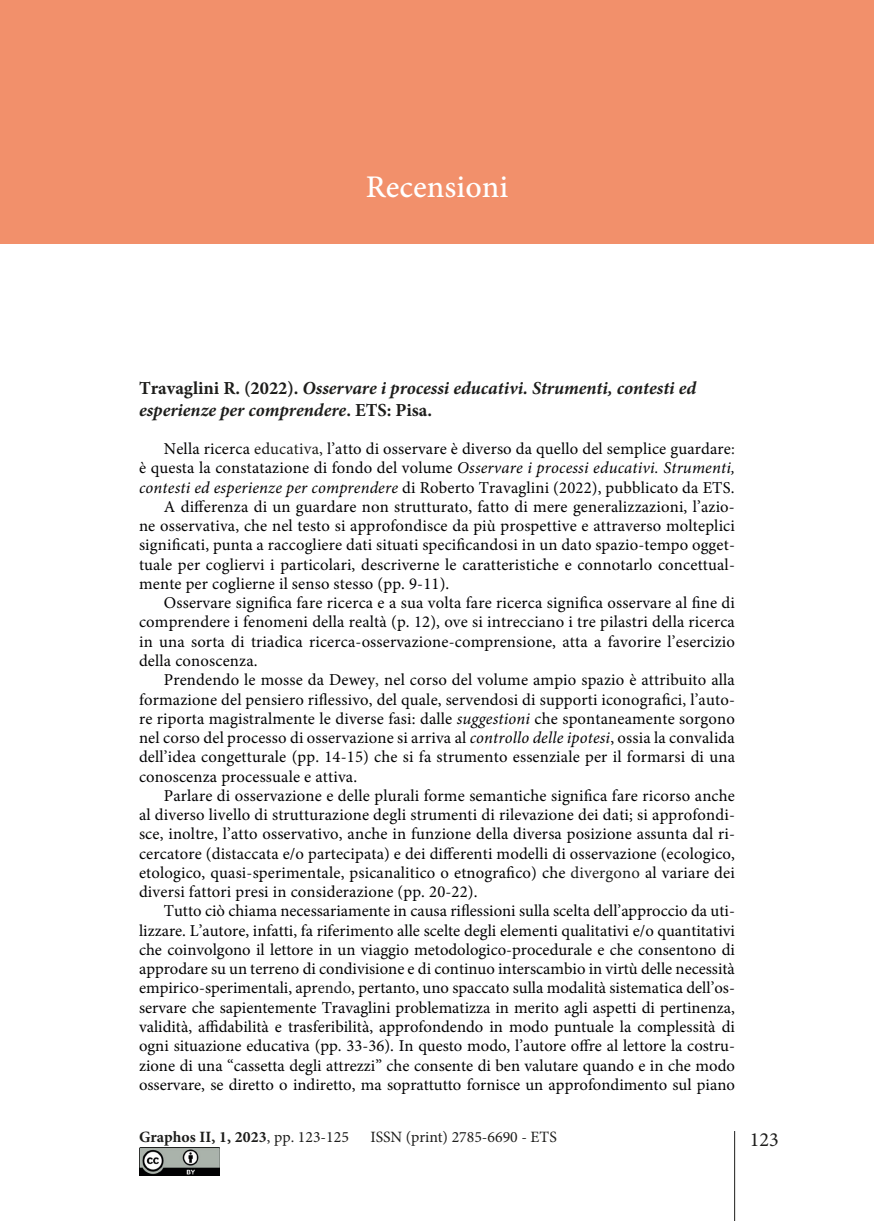
<style>
.page{position:relative;width:874px;height:1221px;background:#fff}
.page>*{position:absolute;margin:0;border:0;box-sizing:border-box;transform-origin:0 0}
.t1{font:31.5px "Minion Pro Medium Capt";color:#fff}
.t2{font:20.12px "Minion Pro";color:#1d1d1b}
.t3{font:italic 700 18.38px/21.5px "Minion Pro";color:#1d1d1b}
.t4{font:16.62px "Minion Pro";letter-spacing:.01em;color:#020203}
.t5{font:700 15.75px "Minion Pro";color:#1d1d1b}
.t6{font:15.75px "Minion Pro";color:#1d1d1b}
.s1{font-style:normal}
.s2{color:#1d1d1b}
.s3{font-style:italic}
.s4{font-weight:400}
</style>
<div class="page">
<hr style="left:733px;top:1130px;width:1px;height:90px;background:#1d1d1b">
<div style="left:0;top:0;width:873px;height:243px;background:#f2906b"></div>
<img style="left:139px;top:1147px;width:80px;height:28px">
<h1 class="t1" style="left:365px;top:168px;width:144px">Recensioni</h1>
<p class="t3" style="left:139px;top:377px;width:558px"><span class="s1">Travaglini R. (2022).</span> Osservare i processi educativi. Strumenti, contesti ed esperienze per comprendere<span class="s1">. ETS: Pisa.</span></p>
<p class="t4" style="left:164px;top:437px;width:572px">Nella ricerca <span class="s2">educativa,</span> l’atto di osservare è diverso da quello del semplice guardare<span class="s2">:</span></p>
<p class="t4" style="left:139px;top:457px;width:597px">è questa la constatazione di fondo del volume <span class="s3">Osservare i processi educativi. Strumenti,</span></p>
<p class="t4" style="left:139px;top:476px;width:596px"><span class="s3">contesti ed esperienze per comprendere</span> di Roberto Travaglini (2022), pubblicato da ETS.</p>
<p class="t4" style="left:164px;top:495px;width:572px">A differenza di un guardare non strutturato, fatto di mere generalizzazioni, l’azio-</p>
<p class="t4" style="left:139px;top:514px;width:597px">ne osservativa, che nel testo si approfondisce da più prospettive e attraverso molteplici</p>
<p class="t4" style="left:139px;top:534px;width:597px">significati, punta a raccogliere dati situati specificandosi in un dato spazio-tempo ogget-</p>
<p class="t4" style="left:139px;top:553px;width:597px">tuale per cogliervi i particolari, descriverne le caratteristiche e connotarlo concettual-</p>
<p class="t4" style="left:139px;top:572px;width:312px">mente per coglierne il senso stesso (pp. 9-11).</p>
<p class="t4" style="left:164px;top:591px;width:572px">Osservare significa fare ricerca e a sua volta fare ricerca significa osservare al fine di</p>
<p class="t4" style="left:139px;top:611px;width:597px">comprendere i fenomeni della realtà (p. 12), ove si intrecciano i tre pilastri della ricerca</p>
<p class="t4" style="left:139px;top:630px;width:597px">in una sorta di triadica ricerca-osservazione-comprensione, atta a favorire l’esercizio</p>
<p class="t4" style="left:139px;top:649px;width:120px">della conoscenza.</p>
<p class="t4" style="left:164px;top:668px;width:572px">Prendendo le mosse da Dewey<span class="s2">,</span> nel corso del volume ampio spazio è attribuito alla</p>
<p class="t4" style="left:139px;top:688px;width:597px">formazione del pensiero riflessivo, del quale, servendosi di supporti iconografici, l’auto-</p>
<p class="t4" style="left:139px;top:707px;width:597px">re riporta magistralmente le diverse fasi: dalle <span class="s3">suggestioni</span> che spontaneamente sorgono</p>
<p class="t4" style="left:139px;top:726px;width:597px">nel corso del processo di osservazione si arriva al <span class="s3">controllo delle ipotesi</span>, ossia la convalida</p>
<p class="t4" style="left:139px;top:745px;width:597px">dell’idea congetturale (pp. 14-15) che si fa strumento essenziale per il formarsi di una</p>
<p class="t4" style="left:139px;top:765px;width:219px">conoscenza processuale e attiva.</p>
<p class="t4" style="left:164px;top:784px;width:572px">Parlare di osservazione e delle plurali forme semantiche significa fare ricorso anche</p>
<p class="t4" style="left:139px;top:803px;width:597px">al diverso livello di strutturazione degli strumenti di rilevazione dei dati; si approfondi-</p>
<p class="t4" style="left:139px;top:822px;width:597px">sce, inoltre, l’atto osservativo, anche in funzione della diversa posizione assunta dal ri-</p>
<p class="t4" style="left:139px;top:842px;width:597px">cercatore (distaccata e/o partecipata) e dei differenti modelli di osservazione (ecologico,</p>
<p class="t4" style="left:139px;top:861px;width:597px">etologico, quasi-sperimentale, psicanalitico o etnografico) che <span class="s2">divergono</span> al variare dei</p>
<p class="t4" style="left:139px;top:880px;width:340px">diversi fattori presi in considerazione (pp. 20-22).</p>
<p class="t4" style="left:164px;top:899px;width:572px">Tutto ciò chiama necessariamente in causa riflessioni sulla scelta dell’approccio da uti-</p>
<p class="t4" style="left:139px;top:919px;width:597px">lizzare. L’autore, infatti, fa riferimento alle scelte degli elementi qualitativi e/o quantitativi</p>
<p class="t4" style="left:139px;top:938px;width:597px">che coinvolgono il lettore in un viaggio metodologico-procedurale e che consentono di</p>
<p class="t4" style="left:139px;top:957px;width:597px">approdare su un terreno di condivisione e di continuo interscambio in virtù delle necessità</p>
<p class="t4" style="left:139px;top:976px;width:597px">empirico-sperimentali, apr<span class="s2">endo</span>, pertanto, uno spaccato sulla modalità sistematica dell’os-</p>
<p class="t4" style="left:139px;top:996px;width:597px">servare che sapientemente Travaglini problematizza in merito agli aspetti di pertinenza,</p>
<p class="t4" style="left:139px;top:1015px;width:597px">validità, affidabilità e trasferibilità, approfondendo in modo puntuale la complessità di</p>
<p class="t4" style="left:139px;top:1034px;width:597px">ogni situazione educativa (pp. 33-36). In questo modo, l’autore offre al lettore la costru-</p>
<p class="t4" style="left:139px;top:1053px;width:597px">zione di una “cassetta degli attrezzi” che consente di ben valutare quando e in che modo</p>
<p class="t4" style="left:139px;top:1073px;width:597px">osservare, se diretto o indiretto, ma soprattutto fornisce un approfondimento sul piano</p>
<p class="t5" style="left:139px;top:1125px;width:211px">Graphos II, 1, 2023<span class="s4">, pp. 123-125</span></p>
<p class="t6" style="left:370px;top:1126px;width:188px">ISSN (print) 2785-6690 - ETS</p>
<p class="t2" style="left:749px;top:1125px;width:30px">123</p>
</div>
